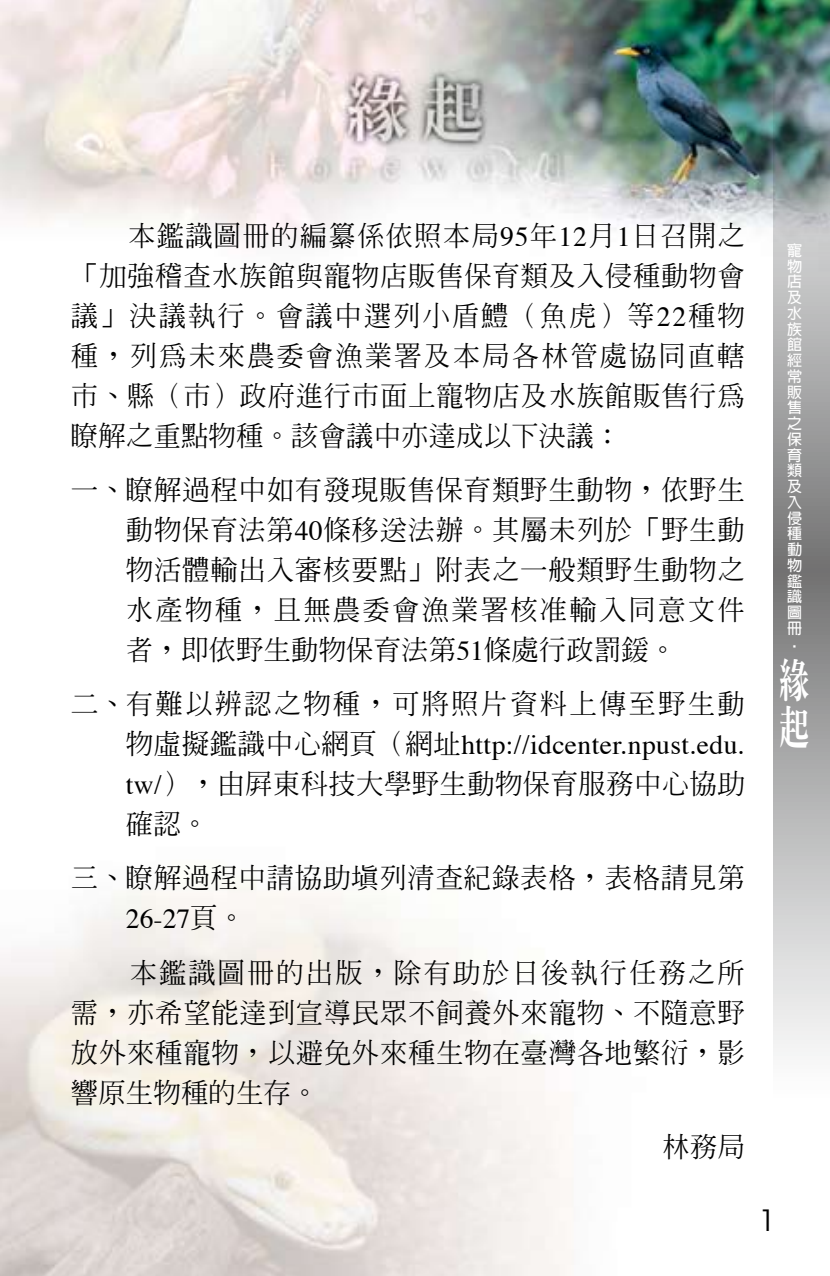
<style>
.page{position:relative;width:830px;height:1276px;background:#fff}
.page>*{position:absolute;margin:0;border:0;box-sizing:border-box;transform-origin:0 0}
.t1{font:800 45px/47.2px "AR Ming B5";color:#fff;scale:.67 1}
.t2{font:500 27.5px/40px "AR Ming B5";letter-spacing:.02em;color:#000;text-align:justify}
.t3{font:27.5px "Times";letter-spacing:.015em;color:#000}
.t4{font:500 27.5px "AR Ming B5";letter-spacing:.075em;color:#000}
.t5{font:700 20px "AR Hei B5";color:#fff}
.t6{font:700 15px/15.8px "AR Hei B5";color:#fff;text-align:justify}
.s1{font-family:"Times";font-weight:400}
.s2{font-family:"AR Ming B5";font-weight:500}
</style>
<div class="page">
<img style="left:0;top:0;width:829px;height:1276px">
<svg style="left:772px;top:43px;width:57px;height:1063px"></svg>
<svg style="left:762px;top:1209px;width:6px;height:21px"></svg>
<p class="t2" style="left:71px;top:215px;width:675px;text-indent:57px">本鑑識圖冊的編纂係依照本局<span class="s1">95</span>年<span class="s1">12</span>月<span class="s1">1</span>日召開之「加強稽查水族館與寵物店販售保育類及入侵種動物會議」決議執行。會議中選列小盾鱧（魚虎）等<span class="s1">22</span>種物種，列為未來農委會漁業署及本局各林管處協同直轄市、縣（市）政府進行市面上寵物店及水族館販售行為瞭解之重點物種。該會議中亦達成以下決議：</p>
<p class="t2" style="left:126px;top:469px;width:620px;text-indent:-55px">一、瞭解過程中如有發現販售保育類野生動物，依野生動物保育法第<span class="s1">40</span>條移送法辦。其屬未列於「野生動物活體輸出入審核要點」附表之一般類野生動物之水產物種，且無農委會漁業署核准輸入同意文件者，即依野生動物保育法第<span class="s1">51</span>條處行政罰鍰。</p>
<p class="t4" style="left:71px;top:690px;width:675px">二、有難以辨認之物種，可將照片資料上傳至野生動</p>
<p class="t3" style="left:126px;top:719px;width:620px"><span class="s2">物虛擬鑑識中心網頁（網址</span>http://idcenter.npust.edu.</p>
<p class="t2" style="left:126px;top:764px;width:620px"><span class="s1">tw/</span>），由屏東科技大學野生動物保育服務中心協助確認。</p>
<p class="t2" style="left:71px;top:858px;width:675px">三、瞭解過程中請協助填列清查紀錄表格，表格請見第</p>
<p class="t3" style="left:126px;top:893px;width:121px">26-27<span class="s2">頁。</span></p>
<p class="t2" style="left:71px;top:952px;width:675px;text-indent:59px">本鑑識圖冊的出版，除有助於日後執行任務之所需，亦希望能達到宣導民眾不飼養外來寵物、不隨意野放外來種寵物，以避免外來種生物在臺灣各地繁衍，影響原生物種的生存。</p>
<p class="t2" style="left:662px;top:1126px;width:84px">林務局</p>
<p class="t6" style="left:786px;top:242px;width:16px">寵物店及水族館經常販售之保育類及入侵種動物鑑識圖冊</p>
<p class="t5" style="left:784px;top:636px;width:13px">．</p>
<h1 class="t1" style="left:779px;top:656px;width:45px">緣起</h1>
</div>
